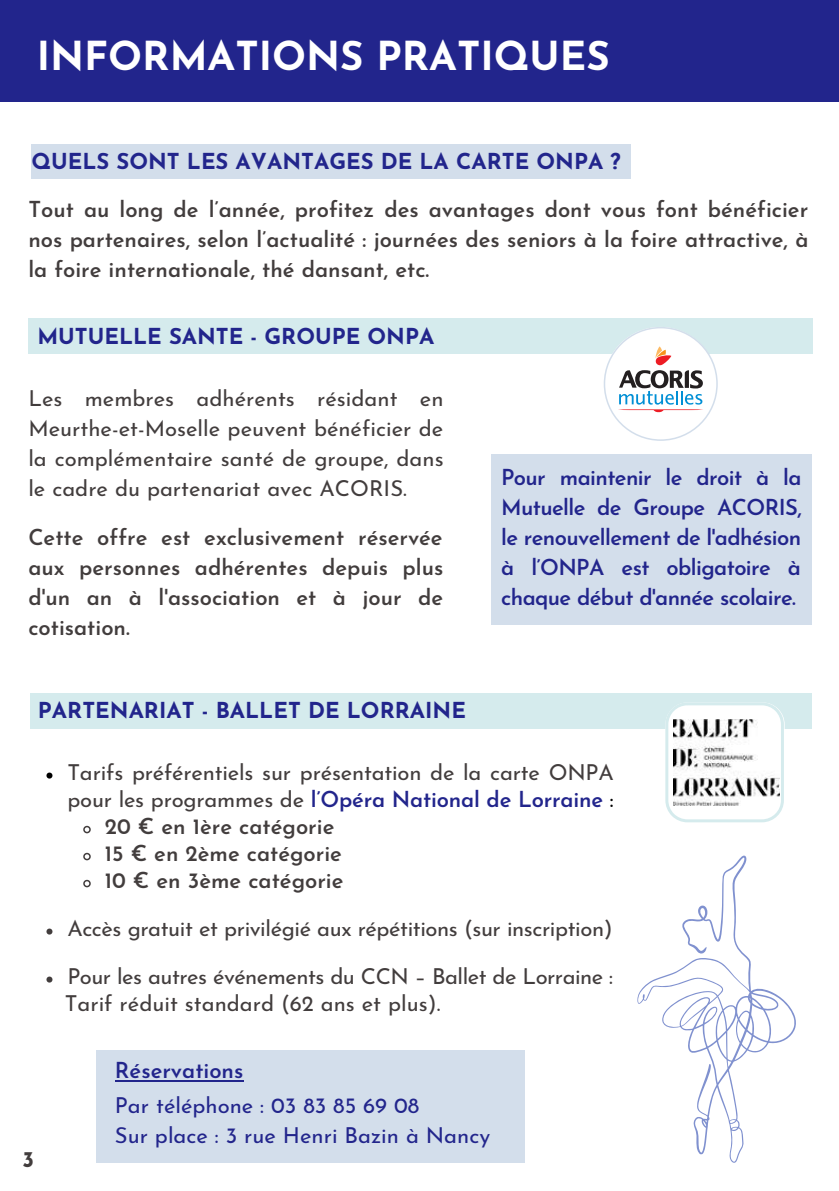
<style>
.page{position:relative;width:839px;height:1191px;background:#fff}
.page>*{position:absolute;margin:0;border:0;box-sizing:border-box;transform-origin:0 0}
.t1{font:700 40px "Josefin Sans";color:#fff}
.t2{font:600 22px/30px "Josefin Sans";color:#423d3d;text-align:justify}
.t3{font:22px/30px "Josefin Sans";letter-spacing:-.01em;color:#423d3d}
.t4{font:600 22px/30px "Josefin Sans";letter-spacing:-.03em;color:#22258c;text-align:justify}
.t5{font:700 22px "Josefin Sans";color:#22258c}
.t6{font:22px/30px "Josefin Sans";color:#22258c}
.t7{font:600 22px "Josefin Sans";letter-spacing:-.01em;color:#22258c}
.t8{font:600 22px "Josefin Sans";color:#22258c}
.t9{font:700 22px "Josefin Sans";color:#423d3d}
.s1{font-weight:400;color:#423d3d}
.s2{font-weight:400;color:#000}
</style>
<div class="page">
<div style="left:0;top:0;width:838px;height:102px;background:#22258c"></div>
<div style="left:28px;top:318px;width:784px;height:35px;background:#d5ebed"></div>
<div style="left:30px;top:693px;width:781px;height:35px;background:#d5ebed"></div>
<div style="left:96px;top:1050px;width:428px;height:112px;background:#d3deeb"></div>
<div style="left:491px;top:454px;width:320px;height:170px;background:#d3deeb"></div>
<svg style="left:603px;top:327px;width:114px;height:114px"></svg>
<div style="left:31px;top:144px;width:599px;height:34px;background:#d3deeb"></div>
<svg style="left:665px;top:702px;width:119px;height:120px"></svg>
<img style="left:673px;top:720px;width:106px;height:85px">
<svg style="left:638px;top:856px;width:158px;height:307px"></svg>
<svg style="left:46px;top:773px;width:6px;height:6px"></svg>
<svg style="left:83px;top:825px;width:8px;height:9px"></svg>
<svg style="left:83px;top:852px;width:8px;height:9px"></svg>
<svg style="left:83px;top:879px;width:8px;height:9px"></svg>
<svg style="left:46px;top:929px;width:6px;height:6px"></svg>
<svg style="left:46px;top:977px;width:6px;height:6px"></svg>
<hr style="left:115px;top:1080px;width:128px;height:1px;background:#22258c">
<h1 class="t1" style="left:37px;top:40px;width:574px">INFORMATIONS PRATIQUES</h1>
<p class="t5" style="left:32px;top:153px;width:590px">QUELS SONT LES AVANTAGES DE LA CARTE ONPA ?</p>
<p class="t2" style="left:28px;top:196px;width:781px">Tout au long de l’année, profitez des avantages dont vous font bénéficier nos partenaires, selon l’actualité : journées des seniors à la foire attractive, à la foire internationale, thé dansant, etc.</p>
<p class="t5" style="left:37px;top:328px;width:398px">MUTUELLE SANTE - GROUPE ONPA</p>
<p class="t3" style="left:28px;top:385px;width:417px;text-align:justify">Les membres adhérents résidant en Meurthe-et-Moselle peuvent bénéficier de la complémentaire santé de groupe, dans le cadre du partenariat avec ACORIS.</p>
<p class="t2" style="left:28px;top:525px;width:416px">Cette offre est exclusivement réservée aux personnes adhérentes depuis plus d'un an à l'association et à jour de cotisation.</p>
<p class="t5" style="left:38px;top:701px;width:429px">PARTENARIAT - BALLET DE LORRAINE</p>
<p class="t4" style="left:501px;top:464px;width:302px">Pour maintenir le droit à la Mutuelle de Groupe ACORIS, le renouvellement de l'adhésion à l’ONPA est obligatoire à chaque début d'année scolaire.</p>
<p class="t3" style="left:67px;top:760px;width:548px">Tarifs préférentiels sur présentation de la carte ONPA</p>
<p class="t7" style="left:67px;top:791px;width:547px"><span class="s1">pour les programmes de</span> l’Opéra National de Lorraine <span class="s2">:</span></p>
<p class="t2" style="left:105px;top:814px;width:231px">20 € en 1ère catégorie</p>
<p class="t2" style="left:105px;top:841px;width:239px">15 € en 2ème catégorie</p>
<p class="t2" style="left:105px;top:868px;width:240px">10 € en 3ème catégorie</p>
<p class="t3" style="left:67px;top:907px;width:547px;line-height:48px">Accès gratuit et privilégié aux répétitions (sur inscription)<br>Pour les autres événements du CCN – Ballet de Lorraine :</p>
<p class="t3" style="left:65px;top:991px;width:377px">Tarif réduit standard (62 ans et plus).</p>
<p class="t9" style="left:23px;top:1150px;width:13px">3</p>
<p class="t8" style="left:115px;top:1062px;width:130px">Réservations</p>
<p class="t6" style="left:115px;top:1092px;width:377px">Par téléphone : 03 83 85 69 08<br>Sur place : 3 rue Henri Bazin à Nancy</p>
</div>
